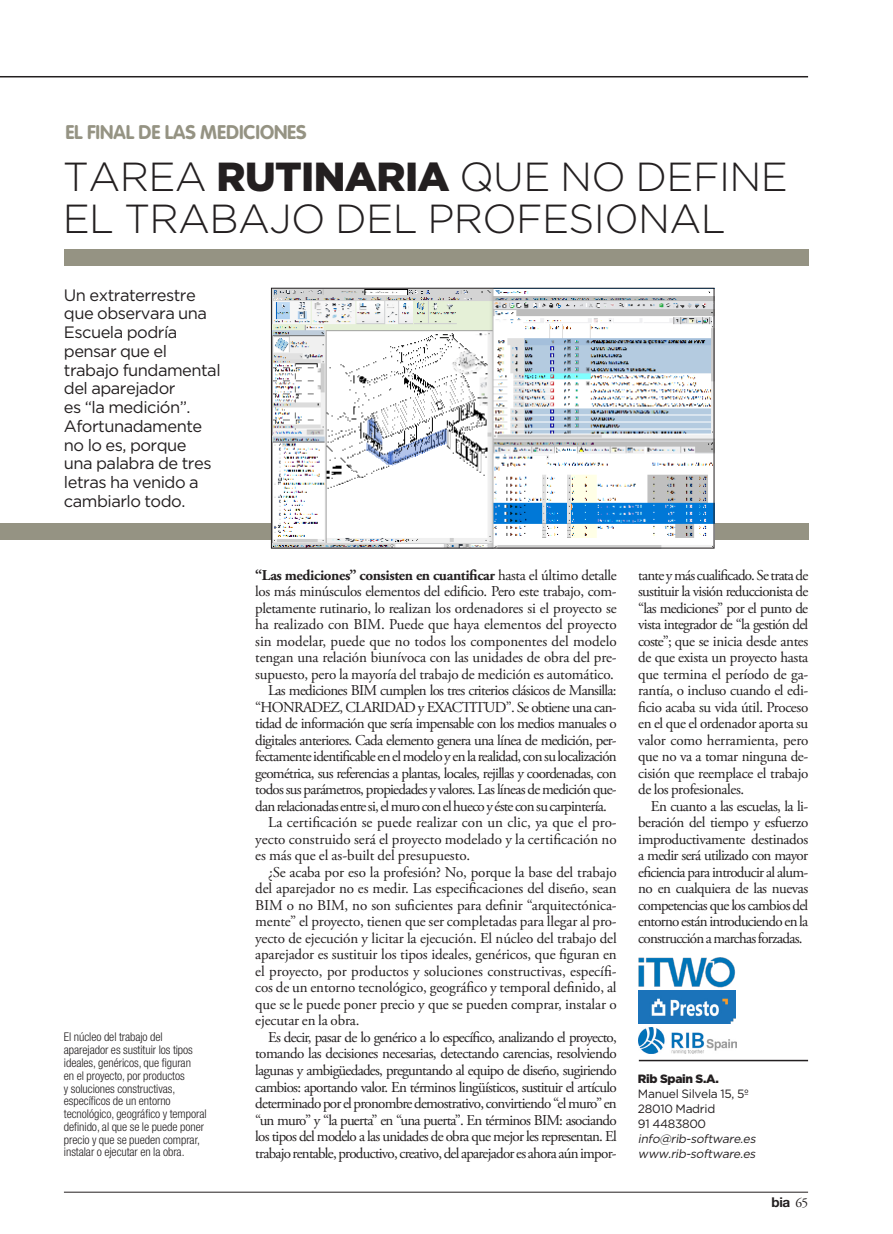
<style>
.page{position:relative;width:893px;height:1234px;background:#fff}
.page>*{position:absolute;margin:0;border:0;box-sizing:border-box;transform-origin:0 0}
.t1{font:300 40.5px "Gotham";letter-spacing:-.015em;color:#231f20}
.t2{font:700 19.5px "VAG Rounded";letter-spacing:-.005em;color:#959383}
.t3{font:16.5px/18.8px "Gotham";letter-spacing:-.03em;color:#231f20}
.TXT_GRAL_GARAMOND{font:15px/16.5px "Adobe Garamond Pro";letter-spacing:-.025em;color:#231f20;text-align:justify}
.Folio{font:700 13.5px "Helvetica Neue LT Std";color:#231f20}
.t4{font:300 condensed 12px/12.8px "Helvetica Neue LT Std";letter-spacing:-.005em;color:#231f20}
.t5{font:italic 12px "Gotham";color:#231f20}
.t6{font:12px "Gotham";letter-spacing:-.025em;color:#231f20}
.t7{font:900 12px "Gotham";letter-spacing:-.025em;color:#231f20}
.s1{font-weight:900}
.s2{font-weight:700}
.s3{font-family:"Adobe Garamond Pro";font-weight:400}
</style>
<div class="page">
<hr style="left:0;top:76px;width:808px;height:1px;background:#231f20">
<hr style="left:64px;top:1191px;width:744px;height:1px;background:#231f20">
<div style="left:0;top:523px;width:808px;height:16px;background:#959383"></div>
<div style="left:64px;top:249px;width:744px;height:16px;background:#959383"></div>
<img style="left:273px;top:290px;width:439px;height:256px">
<div style="left:271px;top:288px;width:443px;height:260px;border:1px solid #231f20"></div>
<hr style="left:639px;top:1059px;width:169px;height:2px;background:#231f20">
<img style="left:638px;top:957px;width:97px;height:29px">
<img style="left:638px;top:990px;width:98px;height:32px">
<img style="left:638px;top:1027px;width:99px;height:26px">
<p class="t2" style="left:65px;top:120px;width:243px">EL FINAL DE LAS MEDICIONES</p>
<p class="t1" style="left:63px;top:154px;width:727px">TAREA <span class="s1">RUTINARIA</span> QUE NO DEFINE</p>
<p class="t1" style="left:63px;top:196px;width:665px">EL TRABAJO DEL PROFESIONAL</p>
<p class="t3" style="left:64px;top:285px;width:158px">Un extraterrestre que observara una<br>Escuela podría pensar que el trabajo fundamental del aparejador<br>es “la medición”.<br>Afortunadamente no lo es, porque<br>una palabra de tres letras ha venido a cambiarlo todo.</p>
<p class="t4" style="left:64px;top:1030px;width:144px">El núcleo del trabajo del aparejador es sustituir los tipos ideales, genéricos, que figuran<br>en el proyecto, por productos<br>y soluciones constructivas, específicos de un entorno tecnológico, geográfico y temporal definido, al que se le puede poner precio y que se pueden comprar, instalar o ejecutar en la obra.</p>
<p class="TXT_GRAL_GARAMOND" style="left:255px;top:567px;width:363px"><span class="s2">“Las mediciones” consisten en cuantificar</span> hasta el último detalle los más minúsculos elementos del edificio. Pero este trabajo, com&shy;pletamente rutinario, lo realizan los ordenadores si el proyecto se ha realizado con BIM. Puede que haya elementos del proyecto sin modelar, puede que no todos los componentes del modelo tengan una relación biunívoca con las unidades de obra del pre&shy;supuesto, pero la mayoría del trabajo de medición es automático.</p>
<p class="TXT_GRAL_GARAMOND" style="left:255px;top:682px;width:363px;text-indent:13px">Las mediciones BIM cumplen los tres criterios clásicos de Mansilla: “HONRADEZ, CLARIDAD y EXACTITUD”. Se obtiene una can&shy;tidad de información que sería impensable con los medios manuales o digitales anteriores. Cada elemento genera una línea de medición, per&shy;fectamente identificable en el modelo y en la realidad, con su localización geométrica, sus referencias a plantas, locales, rejillas y coordenadas, con todos sus parámetros, propiedades y valores. Las líneas de medición que&shy;dan relacionadas entre si, el muro con el hueco y éste con su carpintería.</p>
<p class="TXT_GRAL_GARAMOND" style="left:255px;top:814px;width:363px;text-indent:13px">La certificación se puede realizar con un clic, ya que el pro&shy;yecto construido será el proyecto modelado y la certificación no es más que el as-built del presupuesto.</p>
<p class="TXT_GRAL_GARAMOND" style="left:255px;top:864px;width:363px;text-indent:13px">¿Se acaba por eso la profesión? No, porque la base del trabajo del aparejador no es medir. Las especificaciones del diseño, sean BIM o no BIM, no son suficientes para definir “arquitectónica&shy;mente” el proyecto, tienen que ser completadas para llegar al pro&shy;yecto de ejecución y licitar la ejecución. El núcleo del trabajo del aparejador es sustituir los tipos ideales, genéricos, que figuran en el proyecto, por productos y soluciones constructivas, específi&shy;cos de un entorno tecnológico, geográfico y temporal definido, al que se le puede poner precio y que se pueden comprar, instalar o ejecutar en la obra.</p>
<p class="TXT_GRAL_GARAMOND" style="left:255px;top:1029px;width:363px;text-indent:13px">Es decir, pasar de lo genérico a lo específico, analizando el proyecto, tomando las decisiones necesarias, detectando carencias, resolviendo lagunas y ambigüedades, preguntando al equipo de diseño, sugiriendo cambios: aportando valor. En términos lingüísticos, sustituir el artículo determinado por el pronombre demostrativo, convirtiendo “el muro” en “un muro” y “la puerta” en “una puerta”. En términos BIM: asociando los tipos del modelo a las unidades de obra que mejor les representan. El trabajo rentable, productivo, creativo, del aparejador es ahora aún impor-</p>
<p class="TXT_GRAL_GARAMOND" style="left:638px;top:567px;width:172px">tante y más cualificado. Se trata de sustituir la visión reduccionista de “las mediciones” por el punto de vista integrador de “la gestión del coste”; que se inicia desde antes de que exista un proyecto hasta que termina el período de ga&shy;rantía, o incluso cuando el edi&shy;ficio acaba su vida útil. Proceso en el que el ordenador aporta su valor como herramienta, pero que no va a tomar ninguna de&shy;cisión que reemplace el trabajo de los profesionales.</p>
<p class="TXT_GRAL_GARAMOND" style="left:638px;top:798px;width:172px;text-indent:13px">En cuanto a las escuelas, la li&shy;beración del tiempo y esfuerzo improductivamente destinados a medir será utilizado con mayor eficiencia para introducir al alum&shy;no en cualquiera de las nuevas competencias que los cambios del entorno están introduciendo en la construcción a marchas forzadas.</p>
<p class="t7" style="left:638px;top:1071px;width:82px">Rib Spain S.A.</p>
<p class="t6" style="left:638px;top:1086px;width:112px">Manuel Silvela 15, 5º</p>
<p class="t6" style="left:638px;top:1101px;width:79px">28010 Madrid</p>
<p class="t6" style="left:638px;top:1116px;width:70px">91 4483800</p>
<p class="t5" style="left:638px;top:1131px;width:121px">info@rib-software.es</p>
<p class="t5" style="left:638px;top:1146px;width:121px">www.rib-software.es</p>
<p class="Folio" style="left:771px;top:1193px;width:38px">bia <span class="s3">65</span></p>
</div>
